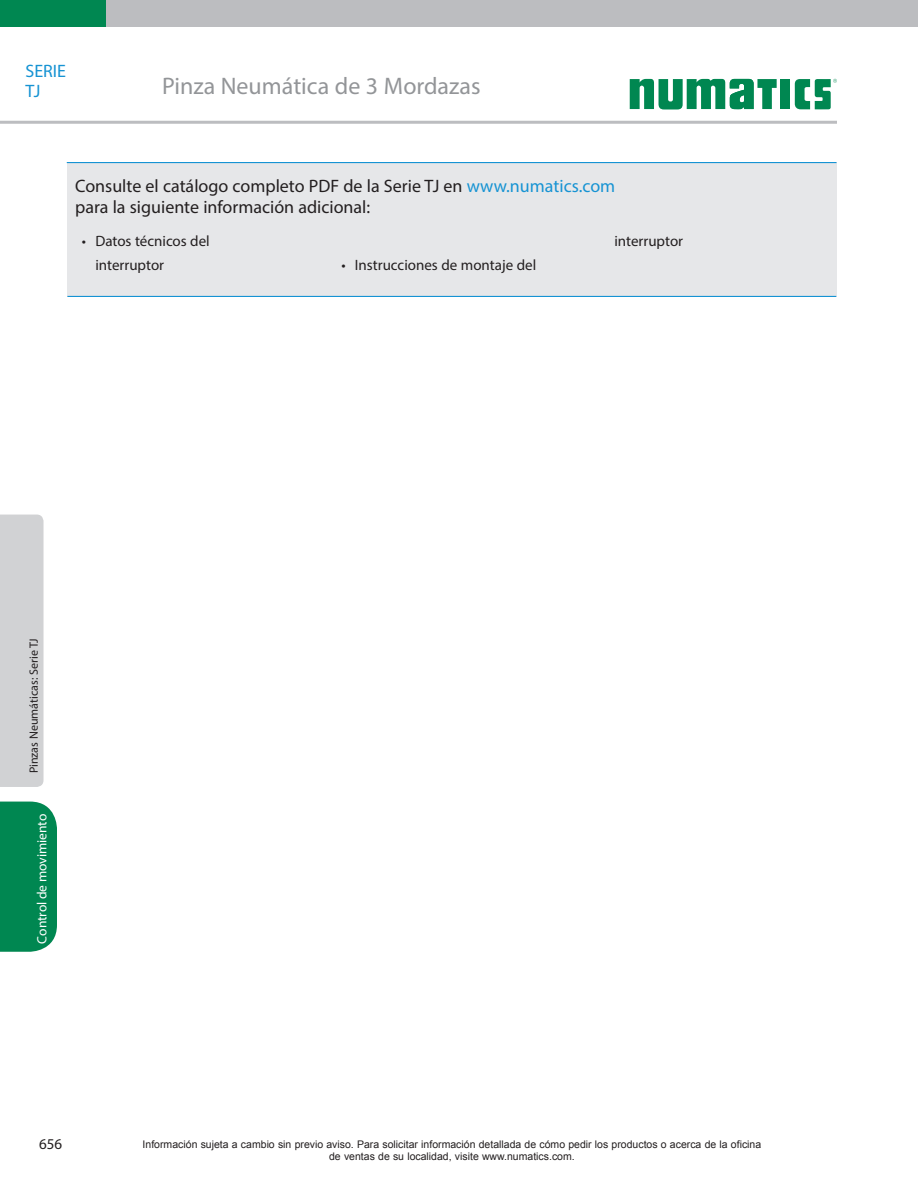
<style>
.page{position:relative;width:918px;height:1188px;background:#fff}
.page>*{position:absolute;margin:0;border:0;box-sizing:border-box;transform-origin:0 0}
.t1{font:24px "Myriad Pro";color:#939598}
.Page_Header1{font:18px/21px "Myriad Pro";color:#231f20}
.t2{font:18px "Myriad Pro";color:#1693d3}
.Page_Intro_bullets{font:15px/24px "Myriad Pro";color:#231f20}
.t3{font:13.5px "Myriad Pro";color:#fff}
.t4{font:12px "Myriad Pro";color:#231f20}
.t5{font:10.5px/12.6px "Arial";color:#231f20;text-align:center}
.s1{color:#1693d3}
</style>
<div class="page">
<div style="left:780px;top:79px;width:10px;height:30px;background:#008751"></div>
<svg style="left:795px;top:79px;width:42px;height:30px"></svg>
<svg style="left:630px;top:79px;width:147px;height:31px"></svg>
<hr style="left:0;top:121px;width:837px;height:3px;background:#bcbdc0">
<div style="left:0;top:0;width:107px;height:27px;background:#008751"></div>
<div style="left:106px;top:0;width:812px;height:27px;background:#bcbdc0"></div>
<div style="left:0;top:802px;width:57px;height:150px;background:#008751"></div>
<div style="left:0;top:515px;width:44px;height:272px;background:#d1d2d4"></div>
<div style="left:67px;top:162px;width:769px;height:135px;background:#e6e7e9"></div>
<hr style="left:67px;top:296px;width:769px;height:1px;background:#1693d3">
<hr style="left:67px;top:162px;width:770px;height:1px;background:#1693d3">
<p class="t2" style="left:26px;top:60px;width:42px">SERIE</p>
<p class="t2" style="left:26px;top:80px;width:16px">TJ</p>
<p class="t1" style="left:162px;top:71px;width:320px">Pinza Neumática de 3 Mordazas</p>
<p class="Page_Header1" style="left:75px;top:176px;width:542px">Consulte el catálogo completo PDF de la Serie TJ en <span class="s1">www.numatics.com </span>para la siguiente información adicional:</p>
<p class="Page_Intro_bullets" style="left:95px;top:229px;width:116px;text-indent:-14px">• Datos técnicos del interruptor</p>
<p class="Page_Intro_bullets" style="left:614px;top:229px;width:70px">interruptor</p>
<p class="Page_Intro_bullets" style="left:341px;top:253px;width:196px">• Instrucciones de montaje del</p>
<p class="t4" style="left:27px;top:773px;width:137px;rotate:-90deg">Pinzas Neumáticas: Serie TJ</p>
<p class="t3" style="left:34px;top:944px;width:131px;rotate:-90deg">Control de movimiento</p>
<p class="Page_Intro_bullets" style="left:39px;top:1132px;width:25px">656</p>
<p class="t5" style="left:143px;top:1138px;width:620px">Información sujeta a cambio sin previo aviso. Para solicitar información detallada de cómo pedir los productos o acerca de la oficina de ventas de su localidad, visite www.numatics.com.</p>
</div>
